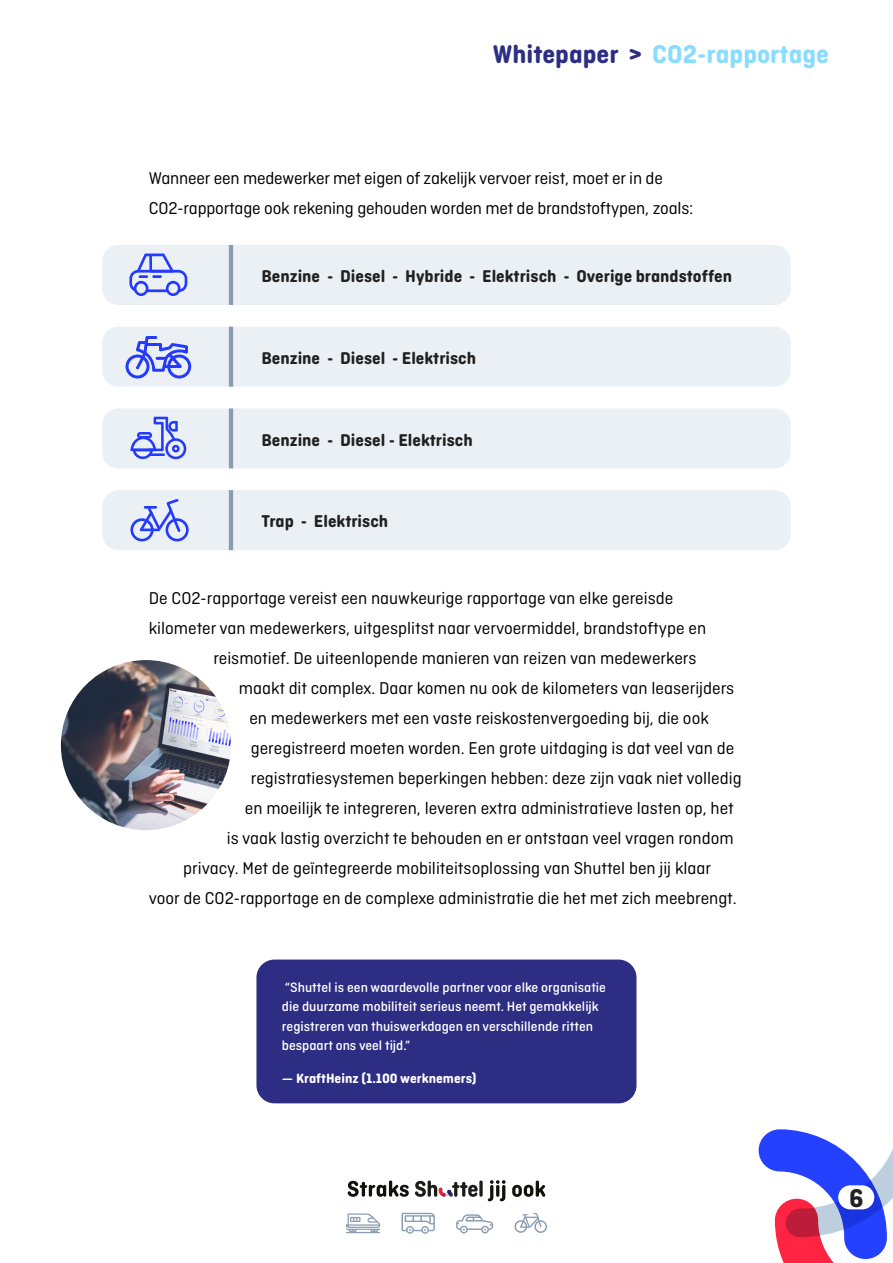
<style>
.page{position:relative;width:893px;height:1263px;background:#fff}
.page>*{position:absolute;margin:0;border:0;box-sizing:border-box;transform-origin:0 0}
.t1{font:700 27px "Ciutadella Rounded";color:#8adcff}
.t2{font:700 27px "Ciutadella Rounded";color:#212121}
.t3{font:18px/30px "Ciutadella Rounded";color:#000}
.t4{font:700 18px "Ciutadella Rounded";color:#212121}
.t5{font:500 14.25px/19.5px "Ciutadella Rounded";color:#fff}
.t6{font:700 14.25px "Ciutadella Rounded";color:#fff}
.s1{color:#2d2e83}
</style>
<div class="page">
<svg style="left:346px;top:1213px;width:34px;height:20px"></svg>
<svg style="left:514px;top:1213px;width:33px;height:20px"></svg>
<svg style="left:401px;top:1213px;width:34px;height:21px"></svg>
<svg style="left:456px;top:1214px;width:37px;height:19px"></svg>
<div style="left:256px;top:959px;width:380px;height:144px;background:#2d2e83;border-radius:18px"></div>
<svg style="left:759px;top:1129px;width:134px;height:134px"></svg>
<div style="left:838px;top:1185px;width:36px;height:24px;background:#fff;border-radius:12px"></div>
<svg style="left:479px;top:1180px;width:4px;height:17px"></svg>
<svg style="left:415px;top:1180px;width:63px;height:17px"></svg>
<svg style="left:347px;top:1180px;width:62px;height:17px"></svg>
<svg style="left:488px;top:1180px;width:18px;height:21px"></svg>
<svg style="left:512px;top:1180px;width:33px;height:17px"></svg>
<div style="left:102px;top:245px;width:689px;height:60px;background:#ebf0f5;border-radius:16px"></div>
<div style="left:102px;top:327px;width:689px;height:60px;background:#ebf0f5;border-radius:16px"></div>
<div style="left:102px;top:490px;width:689px;height:60px;background:#ebf0f5;border-radius:16px"></div>
<div style="left:102px;top:408px;width:689px;height:60px;background:#ebf0f5;border-radius:16px"></div>
<hr style="left:229px;top:245px;width:4px;height:60px;background:#8a9cb0">
<hr style="left:229px;top:327px;width:4px;height:60px;background:#8a9cb0">
<hr style="left:229px;top:490px;width:4px;height:60px;background:#8a9cb0">
<hr style="left:229px;top:408px;width:4px;height:60px;background:#8a9cb0">
<svg style="left:126px;top:336px;width:65px;height:42px"></svg>
<svg style="left:130px;top:499px;width:59px;height:42px"></svg>
<svg style="left:129px;top:253px;width:58px;height:43px"></svg>
<svg style="left:130px;top:417px;width:56px;height:42px"></svg>
<img style="left:61px;top:660px;width:170px;height:170px;border-radius:85px">
<h1 class="t1" style="left:493px;top:38px;width:338px"><span class="s1">Whitepaper &gt;</span> CO2-rapportage</h1>
<p class="t3" style="left:149px;top:163px;width:546px">Wanneer een medewerker met eigen of zakelijk vervoer reist, moet er in de<br>CO2-rapportage ook rekening gehouden worden met de brandstoftypen, zoals:</p>
<p class="t4" style="left:261px;top:266px;width:472px">Benzine - Diesel - Hybride - Elektrisch - Overige brandstoffen</p>
<p class="t4" style="left:261px;top:348px;width:216px">Benzine - Diesel - Elektrisch</p>
<p class="t4" style="left:261px;top:429px;width:213px">Benzine - Diesel - Elektrisch</p>
<p class="t4" style="left:261px;top:511px;width:128px">Trap - Elektrisch</p>
<p class="t3" style="left:149px;top:583px;width:526px">De CO2-rapportage vereist een nauwkeurige rapportage van elke gereisde</p>
<p class="t3" style="left:149px;top:613px;width:559px">kilometer van medewerkers, uitgesplitst naar vervoermiddel, brandstoftype en</p>
<p class="t3" style="left:213px;top:643px;width:485px">reismotief. De uiteenlopende manieren van reizen van medewerkers</p>
<p class="t3" style="left:239px;top:673px;width:497px">maakt dit complex. Daar komen nu ook de kilometers van leaserijders</p>
<p class="t3" style="left:249px;top:703px;width:461px">en medewerkers met een vaste reiskostenvergoeding bij, die ook</p>
<p class="t3" style="left:251px;top:733px;width:485px">geregistreerd moeten worden. Een grote uitdaging is dat veel van de</p>
<p class="t3" style="left:251px;top:763px;width:492px">registratiesystemen beperkingen hebben: deze zijn vaak niet volledig</p>
<p class="t3" style="left:245px;top:793px;width:490px">en moeilijk te integreren, leveren extra administratieve lasten op, het</p>
<p class="t3" style="left:227px;top:823px;width:508px">is vaak lastig overzicht te behouden en er ontstaan veel vragen rondom</p>
<p class="t3" style="left:183px;top:853px;width:529px">privacy. Met de geïntegreerde mobiliteitsoplossing van Shuttel ben jij klaar</p>
<p class="t3" style="left:149px;top:883px;width:589px">voor de CO2-rapportage en de complexe administratie die het met zich meebrengt.</p>
<p class="t5" style="left:282px;top:977px;width:326px">“Shuttel is een waardevolle partner voor elke organisatie die duurzame mobiliteit serieus neemt. Het gemakkelijk registreren van thuiswerkdagen en verschillende ritten bespaart ons veel tijd.”</p>
<p class="t6" style="left:282px;top:1070px;width:196px">— KraftHeinz (1.100 werknemers)</p>
<h1 class="t2" style="left:849px;top:1182px;width:16px">6</h1>
</div>
